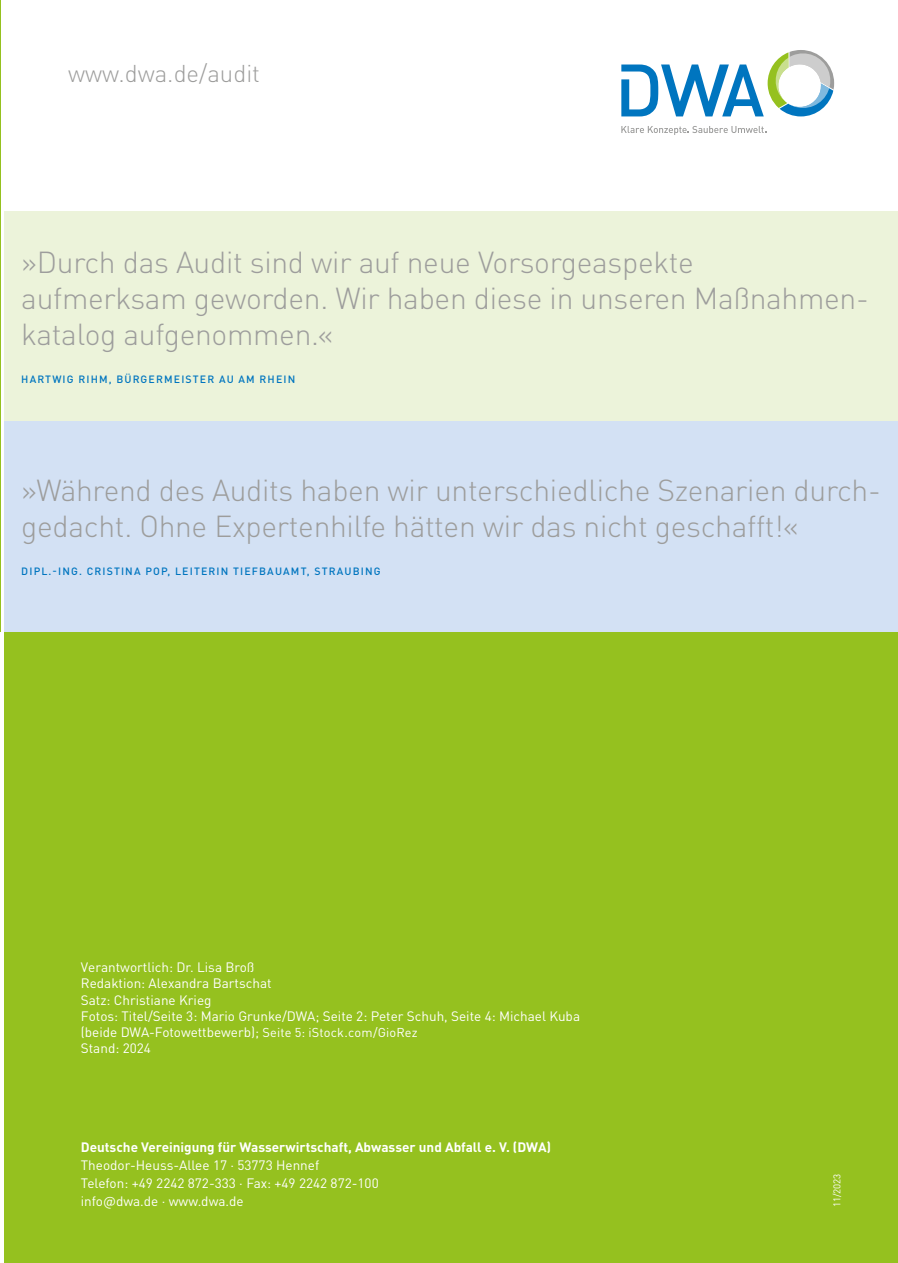
<style>
.page{position:relative;width:898px;height:1263px;background:#fff}
.page>*{position:absolute;margin:0;border:0;box-sizing:border-box;transform-origin:0 0}
.t1{font:300 30px/36px "DINOT";letter-spacing:-.01em;color:#9d9d9c}
.t2{font:300 24px "DINOT";color:#9d9d9c}
.t3{font:13.5px/16.2px "DINOT";color:#fff}
.t4{font:700 13.5px "DINOT";color:#fff}
.t5{font:500 10.5px "DINOT";letter-spacing:.11em;color:#0075bf}
.t6{font:9.75px "DINOT";color:#fff}
.s1{font-size:12.75px}
</style>
<div class="page">
<hr style="left:0;top:0;width:1px;height:631px;background:#95c11f">
<svg style="left:621px;top:126px;width:143px;height:9px"></svg>
<svg style="left:621px;top:50px;width:212px;height:66px"></svg>
<div style="left:4px;top:631px;width:893px;height:632px;background:#95c11f"></div>
<div style="left:4px;top:421px;width:893px;height:210px;background:#d3e1f4"></div>
<div style="left:4px;top:212px;width:893px;height:209px;background:#ecf3da"></div>
<h2 class="t2" style="left:68px;top:55px;width:193px">www.dwa.de/audit</h2>
<h1 class="t1" style="left:21px;top:242px;width:848px">»Durch das Audit sind wir auf neue Vorsorgeaspekte<br>aufmerksam geworden. Wir haben diese in unseren Maßnahmen&shy;katalog aufgenommen.«</h1>
<p class="t5" style="left:21px;top:371px;width:275px">HARTWIG RIHM, BÜRGERMEISTER AU AM RHEIN</p>
<h1 class="t1" style="left:21px;top:470px;width:860px">»Während des Audits haben wir unterschiedliche Szenarien durch&shy;gedacht. Ohne Expertenhilfe hätten wir das nicht geschafft!«</h1>
<p class="t5" style="left:21px;top:563px;width:361px">DIPL.-ING. CRISTINA POP, LEITERIN TIEFBAUAMT, STRAUBING</p>
<p class="t3" style="left:81px;top:958px;width:500px">Verantwortlich: Dr. Lisa Broß<br>Redaktion: Alexandra Bartschat<br>Satz: Christiane Krieg<br>Fotos: Titel/Seite 3: Mario Grunke/DWA; Seite 2: Peter Schuh, Seite 4: Michael Kuba (beide DWA-Fotowettbewerb); <span class="s1">Seite 5: iStock.com/GioRez<br></span>Stand: 2024</p>
<p class="t4" style="left:81px;top:1137px;width:471px">Deutsche Vereinigung für Wasserwirtschaft, Abwasser und Abfall e. V. (DWA)</p>
<p class="t3" style="left:81px;top:1155px;width:299px;line-height:18px">Theodor-Heuss-Allee 17 · 53773 Hennef<br>Telefon: +49 2242 872-333 · Fax: +49 2242 872-100 info@dwa.de · www.dwa.de</p>
<p class="t6" style="left:829px;top:1207px;width:36px;rotate:-90deg">11/2023</p>
</div>
